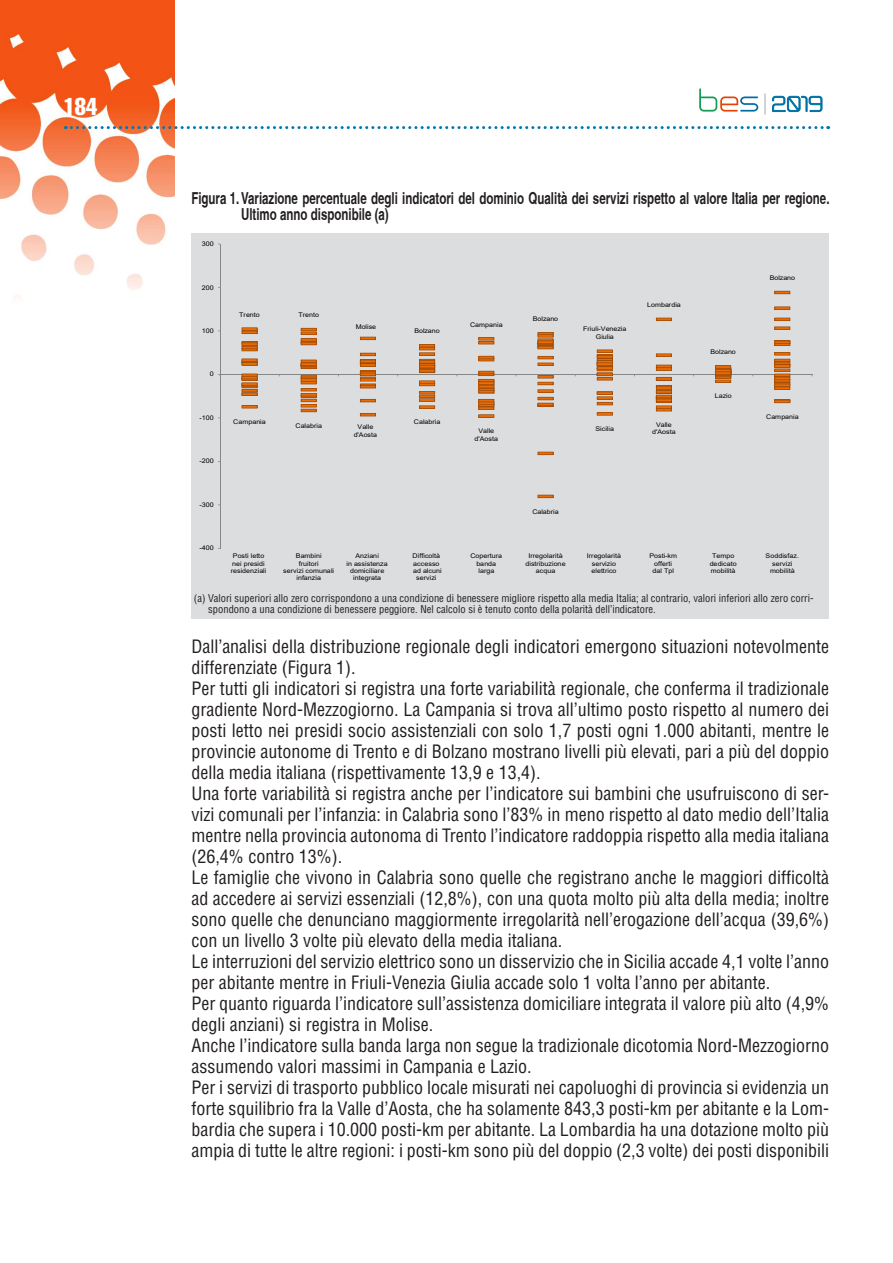
<style>
.page{position:relative;width:893px;height:1263px;background:#fff}
.page>*{position:absolute;margin:0;border:0;box-sizing:border-box;transform-origin:0 0}
.t1{font:24px "Helvetica LT Std Comp";color:#fff}
.t2{font:condensed 18px/21px "Helvetica LT Std";color:#231f20}
.t3{font:700 condensed 16.5px/16.5px "Helvetica";color:#231f20;scale:.85 1}
.t4{font:condensed 10.5px/10.5px "Helvetica LT Std";color:#231f20}
.t5{font:6.45px/7.5px "Arial";color:#000;text-align:center;scale:1.1 1}
</style>
<div class="page">
<img style="left:0;top:0;width:174px;height:299px">
<svg style="left:65px;top:126px;width:764px;height:3px"></svg>
<svg style="left:765px;top:94px;width:1px;height:20px"></svg>
<svg style="left:699px;top:88px;width:59px;height:24px"></svg>
<svg style="left:772px;top:96px;width:51px;height:16px"></svg>
<div style="left:191px;top:233px;width:638px;height:386px;background:#dcdddf"></div>
<hr style="left:220px;top:244px;width:1px;height:304px;background:#868686">
<hr style="left:220px;top:374px;width:592px;height:1px;background:#868686">
<svg style="left:360px;top:413px;width:16px;height:3px"></svg>
<svg style="left:656px;top:318px;width:16px;height:3px"></svg>
<svg style="left:774px;top:291px;width:16px;height:3px"></svg>
<svg style="left:242px;top:327px;width:16px;height:7px"></svg>
<svg style="left:774px;top:306px;width:16px;height:4px"></svg>
<svg style="left:656px;top:365px;width:16px;height:6px"></svg>
<svg style="left:242px;top:341px;width:16px;height:10px"></svg>
<svg style="left:774px;top:318px;width:16px;height:12px"></svg>
<svg style="left:478px;top:356px;width:16px;height:5px"></svg>
<svg style="left:301px;top:328px;width:16px;height:17px"></svg>
<svg style="left:537px;top:356px;width:16px;height:10px"></svg>
<svg style="left:242px;top:358px;width:16px;height:8px"></svg>
<svg style="left:537px;top:332px;width:16px;height:17px"></svg>
<svg style="left:301px;top:360px;width:16px;height:9px"></svg>
<svg style="left:656px;top:353px;width:16px;height:4px"></svg>
<svg style="left:360px;top:337px;width:16px;height:3px"></svg>
<svg style="left:242px;top:405px;width:16px;height:3px"></svg>
<svg style="left:478px;top:337px;width:16px;height:7px"></svg>
<svg style="left:774px;top:399px;width:16px;height:4px"></svg>
<svg style="left:597px;top:349px;width:16px;height:31px"></svg>
<svg style="left:360px;top:399px;width:16px;height:3px"></svg>
<svg style="left:537px;top:495px;width:16px;height:3px"></svg>
<svg style="left:419px;top:380px;width:16px;height:29px"></svg>
<svg style="left:478px;top:371px;width:16px;height:22px"></svg>
<svg style="left:537px;top:452px;width:16px;height:3px"></svg>
<svg style="left:597px;top:412px;width:16px;height:4px"></svg>
<svg style="left:774px;top:352px;width:16px;height:38px"></svg>
<svg style="left:242px;top:374px;width:16px;height:22px"></svg>
<svg style="left:301px;top:375px;width:16px;height:37px"></svg>
<svg style="left:360px;top:353px;width:16px;height:35px"></svg>
<svg style="left:419px;top:344px;width:16px;height:29px"></svg>
<svg style="left:478px;top:399px;width:16px;height:19px"></svg>
<svg style="left:537px;top:375px;width:16px;height:32px"></svg>
<svg style="left:597px;top:391px;width:16px;height:14px"></svg>
<svg style="left:656px;top:377px;width:16px;height:34px"></svg>
<svg style="left:715px;top:365px;width:16px;height:18px"></svg>
<svg style="left:774px;top:340px;width:16px;height:6px"></svg>
<h1 class="t1" style="left:64px;top:91px;width:35px">184</h1>
<p class="t3" style="left:241px;top:189px;width:694px;text-indent:-50px">Figura 1. Variazione percentuale degli indicatori del dominio Qualità dei servizi rispetto al valore Italia per regione.<br>Ultimo anno disponibile (a)</p>
<p class="t5" style="left:202px;top:240px;width:12px">300</p>
<p class="t5" style="left:202px;top:283px;width:12px">200</p>
<p class="t5" style="left:202px;top:327px;width:12px">100</p>
<p class="t5" style="left:210px;top:370px;width:5px">0</p>
<p class="t5" style="left:199px;top:414px;width:14px">-100</p>
<p class="t5" style="left:199px;top:457px;width:14px">-200</p>
<p class="t5" style="left:199px;top:501px;width:14px">-300</p>
<p class="t5" style="left:199px;top:544px;width:14px">-400</p>
<p class="t5" style="left:239px;top:311px;width:20px">Trento</p>
<p class="t5" style="left:298px;top:311px;width:20px">Trento</p>
<p class="t5" style="left:233px;top:418px;width:31px">Campania</p>
<p class="t5" style="left:296px;top:422px;width:26px">Calabria</p>
<p class="t5" style="left:770px;top:274px;width:25px">Bolzano</p>
<p class="t5" style="left:647px;top:301px;width:32px">Lombardia</p>
<p class="t5" style="left:356px;top:323px;width:20px">Molise</p>
<p class="t5" style="left:414px;top:327px;width:25px">Bolzano</p>
<p class="t5" style="left:470px;top:320px;width:31px">Campania</p>
<p class="t5" style="left:533px;top:315px;width:25px">Bolzano</p>
<p class="t5" style="left:583px;top:325px;width:41px">Friuli-Venezia<br>Giulia</p>
<p class="t5" style="left:710px;top:348px;width:25px">Bolzano</p>
<p class="t5" style="left:715px;top:392px;width:17px">Lazio</p>
<p class="t5" style="left:414px;top:418px;width:26px">Calabria</p>
<p class="t5" style="left:354px;top:423px;width:23px">Valle d'Aosta</p>
<p class="t5" style="left:475px;top:427px;width:23px">Valle d'Aosta</p>
<p class="t5" style="left:596px;top:425px;width:18px">Sicilia</p>
<p class="t5" style="left:652px;top:421px;width:23px">Valle d'Aosta</p>
<p class="t5" style="left:766px;top:413px;width:31px">Campania</p>
<p class="t5" style="left:532px;top:507px;width:26px">Calabria</p>
<p class="t5" style="left:231px;top:552px;width:34px">Posti letto nei presidi residenziali</p>
<p class="t5" style="left:283px;top:552px;width:48px">Bambini<br>fruitori<br>servizi comunali infanzia</p>
<p class="t5" style="left:346px;top:552px;width:39px">Anziani<br>in assistenza domiciliare integrata</p>
<p class="t5" style="left:413px;top:552px;width:28px">Difficoltà accesso ad alcuni servizi</p>
<p class="t5" style="left:470px;top:552px;width:30px">Copertura banda larga</p>
<p class="t5" style="left:525px;top:552px;width:38px">Irregolarità distribuzione acqua</p>
<p class="t5" style="left:587px;top:552px;width:33px">Irregolarità servizio elettrico</p>
<p class="t5" style="left:649px;top:552px;width:27px">Posti-km offerti dal Tpl</p>
<p class="t5" style="left:710px;top:552px;width:26px">Tempo dedicato mobilità</p>
<p class="t5" style="left:766px;top:552px;width:32px">Soddisfaz. servizi mobilità</p>
<p class="t4" style="left:208px;top:593px;width:607px;text-indent:-14px">(a) Valori superiori allo zero corrispondono a una condizione di benessere migliore rispetto alla media Italia; al contrario, valori inferiori allo zero corri&shy;spondono a una condizione di benessere peggiore. Nel calcolo si è tenuto conto della polarità dell’indicatore.</p>
<p class="t2" style="left:191px;top:636px;width:639px">Dall’analisi della distribuzione regionale degli indicatori emergono situazioni notevolmente differenziate (Figura 1).<br>Per tutti gli indicatori si registra una forte variabilità regionale, che conferma il tradizionale gradiente Nord-Mezzogiorno. La Campania si trova all’ultimo posto rispetto al numero dei posti letto nei presidi socio assistenziali con solo 1,7 posti ogni 1.000 abitanti, mentre le provincie autonome di Trento e di Bolzano mostrano livelli più elevati, pari a più del doppio della media italiana (rispettivamente 13,9 e 13,4).<br>Una forte variabilità si registra anche per l’indicatore sui bambini che usufruiscono di ser&shy;vizi comunali per l’infanzia: in Calabria sono l’83% in meno rispetto al dato medio dell’Italia mentre nella provincia autonoma di Trento l’indicatore raddoppia rispetto alla media italiana (26,4% contro 13%).<br>Le famiglie che vivono in Calabria sono quelle che registrano anche le maggiori difficoltà ad accedere ai servizi essenziali (12,8%), con una quota molto più alta della media; inoltre sono quelle che denunciano maggiormente irregolarità nell’erogazione dell’acqua (39,6%) con un livello 3 volte più elevato della media italiana.<br>Le interruzioni del servizio elettrico sono un disservizio che in Sicilia accade 4,1 volte l’anno per abitante mentre in Friuli-Venezia Giulia accade solo 1 volta l’anno per abitante.<br>Per quanto riguarda l’indicatore sull’assistenza domiciliare integrata il valore più alto (4,9% degli anziani) si registra in Molise.<br>Anche l’indicatore sulla banda larga non segue la tradizionale dicotomia Nord-Mezzogiorno assumendo valori massimi in Campania e Lazio.<br>Per i servizi di trasporto pubblico locale misurati nei capoluoghi di provincia si evidenzia un forte squilibrio fra la Valle d’Aosta, che ha solamente 843,3 posti-km per abitante e la Lom&shy;bardia che supera i 10.000 posti-km per abitante. La Lombardia ha una dotazione molto più ampia di tutte le altre regioni: i posti-km sono più del doppio (2,3 volte) dei posti disponibili</p>
</div>
